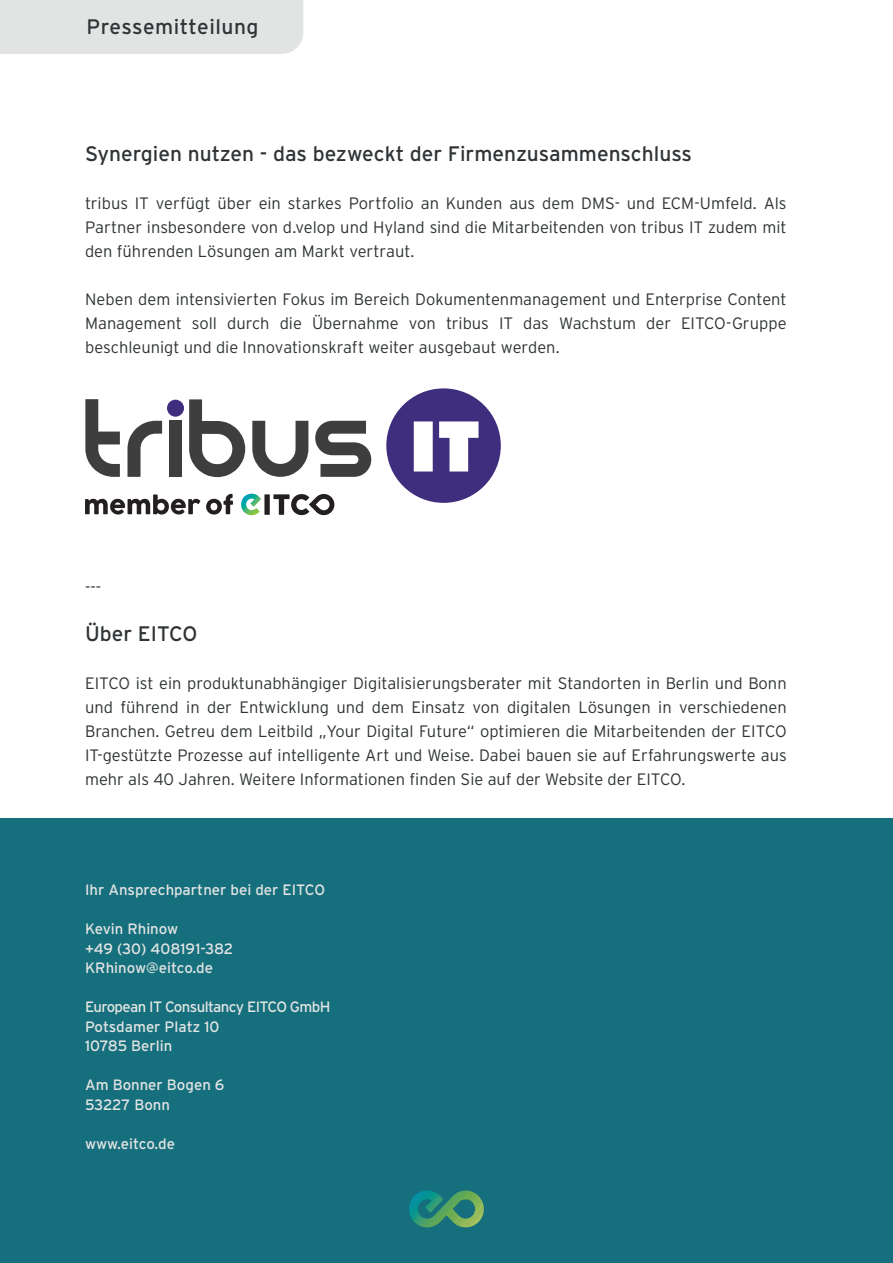
<style>
.page{position:relative;width:893px;height:1263px;background:#fff}
.page>*{position:absolute;margin:0;border:0;box-sizing:border-box;transform-origin:0 0}
.Fließtext_Überschrif{font:21px "Interstate";color:#303436}
.Fließtext_Überschrif-2{font:21px "Interstate";letter-spacing:.025em;color:#303436}
.Fließtext_11_pt{font:300 16.5px/24px "Interstate";color:#303436;text-align:justify}
.Fliesstext_petrol{font:15px/19.5px "Interstate";color:#e2e4e4}
.Fliesstext_petrol-2{font:15px "Interstate";letter-spacing:-.04em;color:#e2e4e4}
.Fliesstext_petrol-3{font:15px "Interstate";letter-spacing:-.02em;color:#e2e4e4}
</style>
<div class="page">
<div style="left:0;top:819px;width:893px;height:444px;background:#166f7c"></div>
<svg style="left:409px;top:1190px;width:75px;height:37px"></svg>
<div style="left:0;top:0;width:303px;height:54px;background:#e2e4e4"></div>
<svg style="left:241px;top:494px;width:93px;height:21px"></svg>
<svg style="left:386px;top:388px;width:115px;height:115px"></svg>
<svg style="left:85px;top:399px;width:35px;height:78px"></svg>
<svg style="left:127px;top:421px;width:35px;height:56px"></svg>
<div style="left:169px;top:421px;width:13px;height:56px;background:#3e3e3f"></div>
<svg style="left:189px;top:399px;width:56px;height:78px"></svg>
<svg style="left:252px;top:421px;width:56px;height:56px"></svg>
<svg style="left:315px;top:421px;width:56px;height:56px"></svg>
<div style="left:167px;top:400px;width:17px;height:17px;background:#3f2d7e;border-radius:50%"></div>
<svg style="left:85px;top:494px;width:115px;height:20px"></svg>
<svg style="left:206px;top:494px;width:27px;height:20px"></svg>
<p class="Fließtext_Überschrif-2" style="left:87px;top:15px;width:173px">Pressemitteilung</p>
<p class="Fließtext_Überschrif" style="left:85px;top:141px;width:609px">Synergien nutzen - das bezweckt der Firmenzusammenschluss</p>
<p class="Fließtext_11_pt" style="left:85px;top:190px;width:703px">tribus IT verfügt über ein starkes Portfolio an Kunden aus dem DMS- und ECM-Umfeld. Als Partner insbesondere von d.velop und Hyland sind die Mitarbeitenden von tribus IT zudem mit den führenden Lösungen am Markt vertraut.</p>
<p class="Fließtext_11_pt" style="left:85px;top:286px;width:703px">Neben dem intensivierten Fokus im Bereich Dokumentenmanagement und Enterprise Content Management soll durch die Übernahme von tribus IT das Wachstum der EITCO-Gruppe beschleunigt und die Innovationskraft weiter ausgebaut werden.</p>
<p class="Fließtext_11_pt" style="left:85px;top:574px;width:17px">---</p>
<p class="Fließtext_Überschrif" style="left:85px;top:621px;width:114px">Über EITCO</p>
<p class="Fließtext_11_pt" style="left:85px;top:670px;width:703px">EITCO ist ein produktunabhängiger Digitalisierungsberater mit Standorten in Berlin und Bonn und führend in der Entwicklung und dem Einsatz von digitalen Lösungen in verschiedenen Branchen. Getreu dem Leitbild „Your Digital Future“ optimieren die Mitarbeitenden der EITCO IT-gestützte Prozesse auf intelligente Art und Weise. Dabei bauen sie auf Erfahrungswerte aus mehr als 40 Jahren. Weitere Informationen finden Sie auf der Website der EITCO.</p>
<p class="Fliesstext_petrol" style="left:85px;top:880px;width:241px">Ihr Ansprechpartner bei der EITCO</p>
<p class="Fliesstext_petrol" style="left:85px;top:919px;width:95px">Kevin Rhinow</p>
<p class="Fliesstext_petrol" style="left:85px;top:938px;width:150px">+49 (30) 408191-382</p>
<p class="Fliesstext_petrol" style="left:85px;top:958px;width:130px">KRhinow@eitco.de</p>
<p class="Fliesstext_petrol-2" style="left:85px;top:998px;width:247px">European IT Consultancy EITCO GmbH</p>
<p class="Fliesstext_petrol" style="left:85px;top:1016px;width:136px">Potsdamer Platz 10<br>10785 Berlin</p>
<p class="Fliesstext_petrol" style="left:85px;top:1075px;width:141px">Am Bonner Bogen 6</p>
<p class="Fliesstext_petrol-3" style="left:85px;top:1096px;width:86px">53227 Bonn</p>
<p class="Fliesstext_petrol" style="left:85px;top:1133px;width:92px">www.eitco.de</p>
</div>
